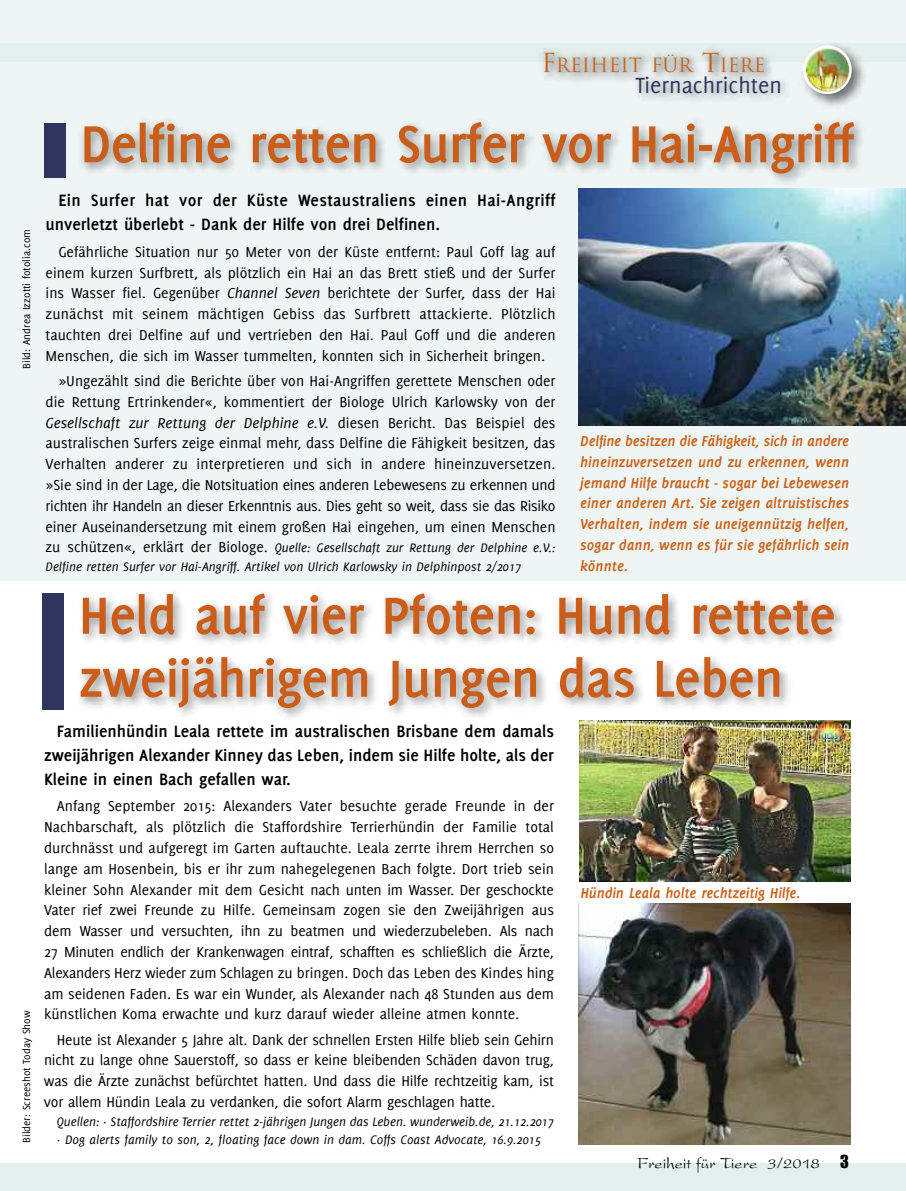
<style>
.page{position:relative;width:906px;height:1191px;background:#fff}
.page>*{position:absolute;margin:0;border:0;box-sizing:border-box;transform-origin:0 0}
.t1{font:700 57px/63px "Delicious";letter-spacing:-.015em;color:#ca5d19}
.t2{font:24px "Delicious";color:#30355d}
.t3{font:19.2px "Trajan";color:#cb621a}
.t4{font:700 18px/23.7px "Delicious";color:#000;text-align:justify}
.t5{font:700 18px/23.7px "Delicious";letter-spacing:.02em;color:#000}
.t6{font:16.5px "President";color:#000}
.t7{font:15.75px/20.9px "Delicious";color:#000;text-align:justify}
.t8{font:italic 700 15.75px/20.9px "Delicious";color:#cb621a;text-align:justify}
.t9{font:italic 13.5px/18.8px "Delicious";color:#000}
.t10{font:11.25px "Delicious";color:#000}
.s1{font-size:25.5px}
.s2{font-style:italic}
.s3{font-style:normal;font-size:15.75px}
.s4{font-family:"Impact"}
</style>
<div class="page">
<div style="left:0;top:60px;width:906px;height:521px;background:#eef5f4"></div>
<div style="left:0;top:1163px;width:906px;height:28px;background:#e3efec"></div>
<div style="left:0;top:0;width:906px;height:44px;background:#eef5f4"></div>
<div style="left:0;top:43px;width:906px;height:18px;background:#e3efec"></div>
<img style="left:796px;top:44px;width:75px;height:57px">
<img style="left:803px;top:45px;width:48px;height:49px">
<img style="left:42px;top:593px;width:809px;height:138px">
<div style="left:43px;top:593px;width:21px;height:117px;background:#30355d"></div>
<img style="left:579px;top:720px;width:271px;height:161px">
<img style="left:579px;top:904px;width:271px;height:240px">
<img style="left:44px;top:101px;width:862px;height:88px">
<div style="left:44px;top:124px;width:21px;height:54px;background:#30355d"></div>
<img style="left:578px;top:189px;width:328px;height:237px">
<p class="t10" style="left:22px;top:369px;width:141px;rotate:-90deg">Bild: Andrea Izzotti fotolia.com</p>
<p class="t10" style="left:22px;top:1142px;width:133px;rotate:-90deg">Bilder: Screeshot Today Show</p>
<p class="t3" style="left:541px;top:54px;width:226px"><span class="s1">F</span>REIHEIT FÜR <span class="s1">T</span>IERE</p>
<h2 class="t2" style="left:635px;top:76px;width:148px">Tiernachrichten</h2>
<h1 class="t1" style="left:80px;top:116px;width:775px">Delfine retten Surfer vor Hai-Angriff</h1>
<p class="t5" style="left:46px;top:190px;width:511px;text-indent:13px">Ein Surfer hat vor der Küste Westaustraliens einen Hai-Angriff unverletzt überlebt - Dank der Hilfe von drei Delfinen.</p>
<p class="t7" style="left:46px;top:242px;width:511px;text-indent:13px">Gefährliche Situation nur 50 Meter von der Küste entfernt: Paul Goff lag auf einem kurzen Surfbrett, als plötzlich ein Hai an das Brett stieß und der Surfer ins Wasser fiel. Gegenüber <span class="s2">Channel Seven</span> berichtete der Surfer, dass der Hai zunächst mit seinem mächtigen Gebiss das Surfbrett attackierte. Plötzlich tauchten drei Delfine auf und vertrieben den Hai. Paul Goff und die anderen Menschen, die sich im Wasser tummelten, konnten sich in Sicherheit bringen.</p>
<p class="t7" style="left:46px;top:371px;width:511px;text-indent:13px">»Ungezählt sind die Berichte über von Hai-Angriffen gerettete Menschen oder die Rettung Ertrinkender«, kommentiert der Biologe Ulrich Karlowsky von der <span class="s2">Gesellschaft zur Rettung der Delphine e.V.</span> diesen Bericht. Das Beispiel des australischen Surfers zeige einmal mehr, dass Delfine die Fähigkeit besitzen, das Verhalten anderer zu interpretieren und sich in andere hineinzuversetzen. »Sie sind in der Lage, die Notsituation eines anderen Lebewesens zu erkennen und richten ihr Handeln an dieser Erkenntnis aus. Dies geht so weit, dass sie das Risiko einer Auseinandersetzung mit einem großen Hai eingehen, um einen Menschen</p>
<p class="t9" style="left:46px;top:538px;width:511px"><span class="s3">zu schützen«, erklärt der Biologe.</span> Quelle: Gesellschaft zur Rettung der Delphine e.V.:<br>Delfine retten Surfer vor Hai-Angriff. Artikel von Ulrich Karlowsky in Delphinpost 2/2017</p>
<p class="t8" style="left:580px;top:431px;width:270px">Delfine besitzen die Fähigkeit, sich in andere hineinzuversetzen und zu erkennen, wenn jemand Hilfe braucht - sogar bei Lebewesen einer anderen Art. Sie zeigen altruistisches Verhalten, indem sie uneigennützig helfen, sogar dann, wenn es für sie gefährlich sein könnte.</p>
<h1 class="t1" style="left:79px;top:587px;width:758px">Held auf vier Pfoten: Hund rettete zweijährigem Jungen das Leben</h1>
<p class="t4" style="left:44px;top:720px;width:511px;text-indent:13px">Familienhündin Leala rettete im australischen Brisbane dem damals zweijährigen Alexander Kinney das Leben, indem sie Hilfe holte, als der Kleine in einen Bach gefallen war.</p>
<p class="t7" style="left:44px;top:797px;width:511px;text-indent:13px">Anfang September 2015: Alexanders Vater besuchte gerade Freunde in der Nachbarschaft, als plötzlich die Staffordshire Terrierhündin der Familie total durchnässt und aufgeregt im Garten auftauchte. Leala zerrte ihrem Herrchen so lange am Hosenbein, bis er ihr zum nahegelegenen Bach folgte. Dort trieb sein kleiner Sohn Alexander mit dem Gesicht nach unten im Wasser. Der geschockte Vater rief zwei Freunde zu Hilfe. Gemeinsam zogen sie den Zweijährigen aus dem Wasser und versuchten, ihn zu beatmen und wiederzubeleben. Als nach 27 Minuten endlich der Krankenwagen eintraf, schafften es schließlich die Ärzte, Alexanders Herz wieder zum Schlagen zu bringen. Doch das Leben des Kindes hing am seidenen Faden. Es war ein Wunder, als Alexander nach 48 Stunden aus dem künstlichen Koma erwachte und kurz darauf wieder alleine atmen konnte.</p>
<p class="t7" style="left:44px;top:1030px;width:511px;text-indent:13px">Heute ist Alexander 5 Jahre alt. Dank der schnellen Ersten Hilfe blieb sein Gehirn nicht zu lange ohne Sauerstoff, so dass er keine bleibenden Schäden davon trug, was die Ärzte zunächst befürchtet hatten. Und dass die Hilfe rechtzeitig kam, ist vor allem Hündin Leala zu verdanken, die sofort Alarm geschlagen hatte.</p>
<p class="t9" style="left:57px;top:1111px;width:498px">Quellen: · Staffordshire Terrier rettet 2-jährigen Jungen das Leben. wunderweib.de, 21.12.2017</p>
<p class="t8" style="left:580px;top:883px;width:222px">Hündin Leala holte rechtzeitig Hilfe.</p>
<p class="t9" style="left:57px;top:1129px;width:485px">· Dog alerts family to son, 2, floating face down in dam. Coffs Coast Advocate, 16.9.2015</p>
<p class="t6" style="left:637px;top:1158px;width:213px">Freiheit für Tiere 3/2018 <span class="s4">3</span></p>
</div>
